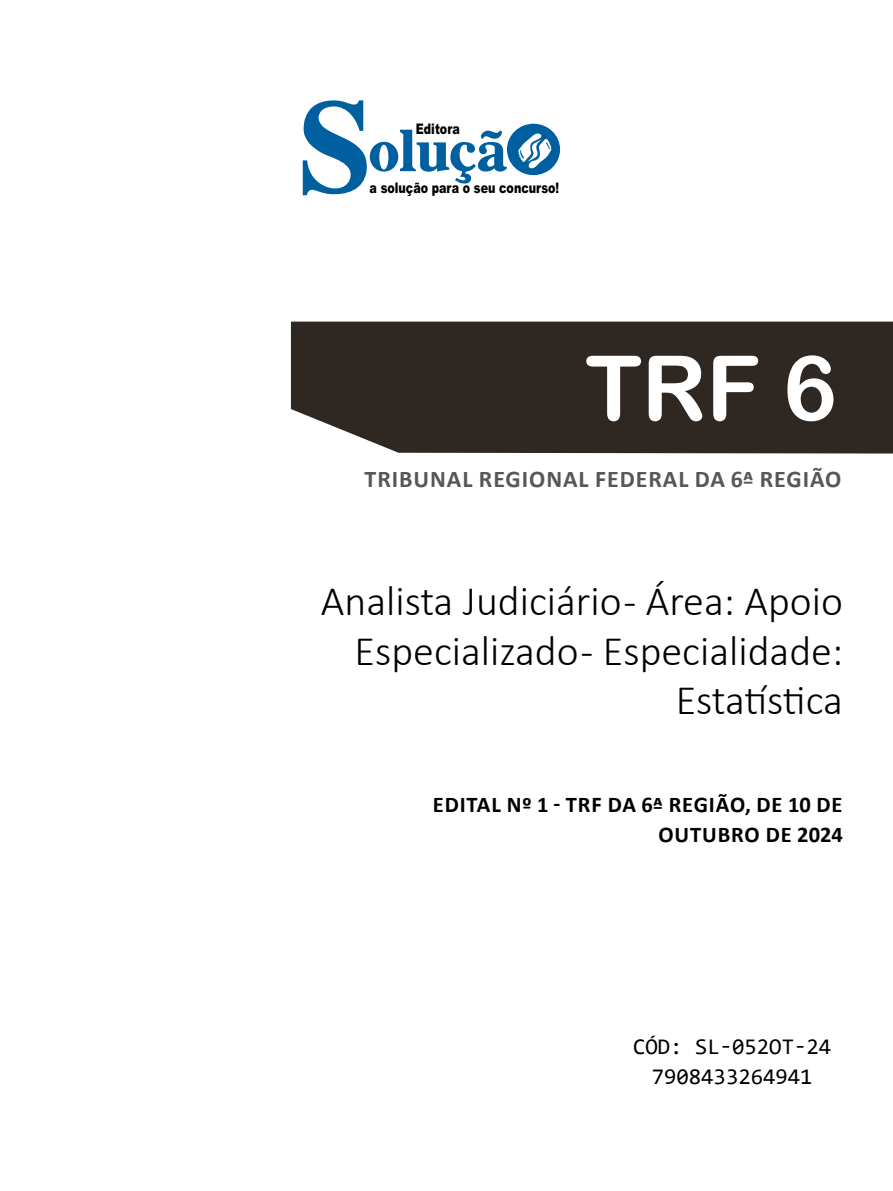
<style>
.page{position:relative;width:893px;height:1191px;background:#fff}
.page>*{position:absolute;margin:0;border:0;box-sizing:border-box;transform-origin:0 0}
.TÍTULO{font:90px "Arial Rounded MT Bold";color:#fff}
.CARGO{font:300 42px/49.5px "Calibri";color:#000;text-align:right}
.SUBTÍTULO{font:700 24px "Calibri";letter-spacing:.04em;color:#575756}
.EDITAL{font:700 22.5px "Calibri";letter-spacing:.04em;color:#000}
.SKU_CÓD{font:22.5px "Consolas";color:#000}
.t1{font:900 14.55px "Arial";color:#000;scale:.76 1}
</style>
<div class="page">
<div style="left:291px;top:321px;width:602px;height:132px;background:#2f2722"></div>
<svg style="left:303px;top:100px;width:257px;height:96px"></svg>
<p class="t1" style="left:416px;top:118px;width:59px">Editora</p>
<p class="t1" style="left:370px;top:178px;width:251px">a solução para o seu concurso!</p>
<p class="TÍTULO" style="left:585px;top:335px;width:253px">TRF 6</p>
<p class="SUBTÍTULO" style="left:364px;top:462px;width:478px">TRIBUNAL REGIONAL FEDERAL DA 6ª REGIÃO</p>
<p class="CARGO" style="left:321px;top:576px;width:524px">Analista Judiciário - Área: Apoio<br>Especializado - Especialidade:<br>Estatística</p>
<p class="EDITAL" style="left:433px;top:789px;width:411px">EDITAL Nº 1 - TRF DA 6ª REGIÃO, DE 10 DE</p>
<p class="EDITAL" style="left:658px;top:819px;width:186px">OUTUBRO DE 2024</p>
<p class="SKU_CÓD" style="left:633px;top:1030px;width:199px">CÓD: SL-052OT-24</p>
<p class="SKU_CÓD" style="left:652px;top:1060px;width:162px">7908433264941</p>
</div>
